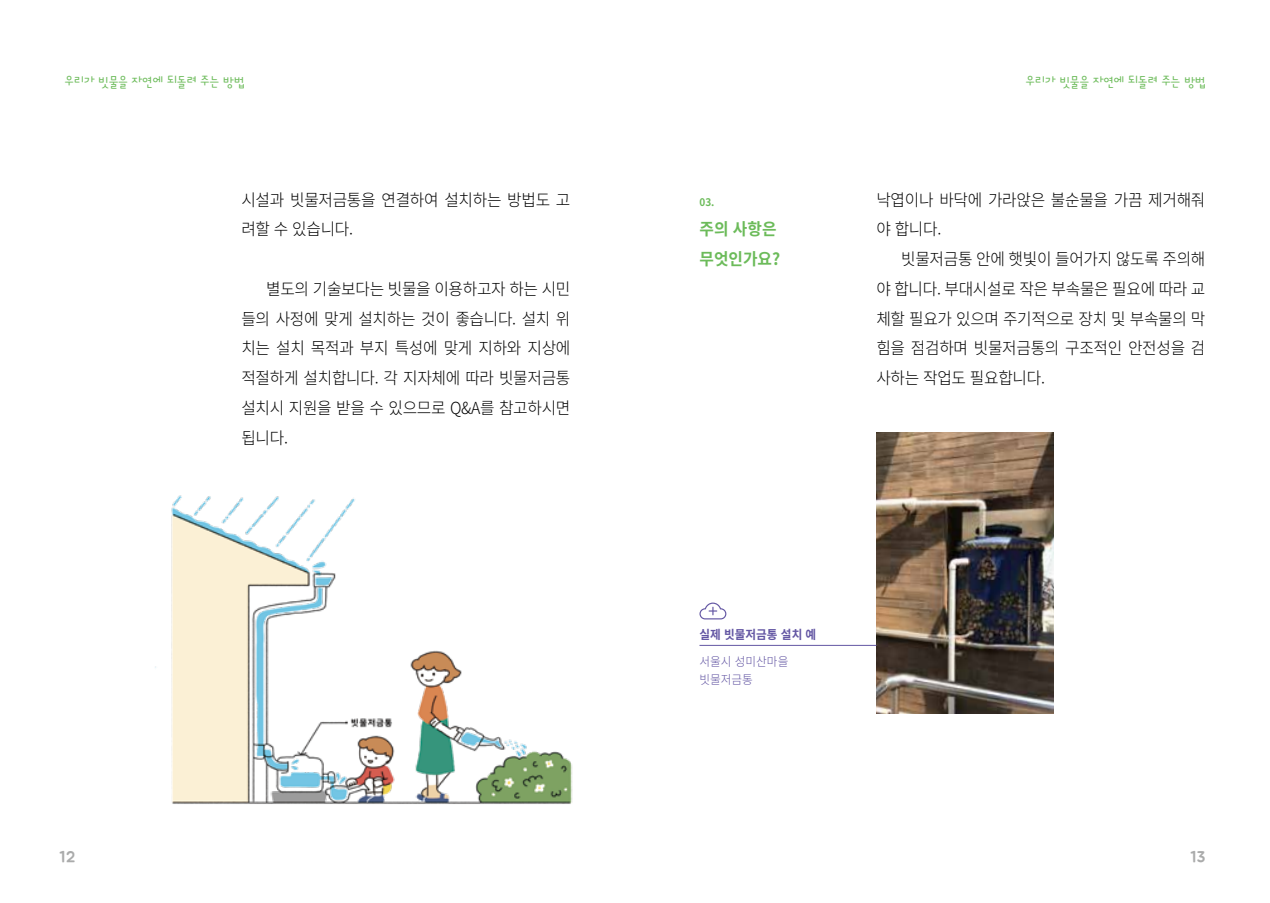
<style>
.page{position:relative;width:1270px;height:903px;background:#fff}
.page>*{position:absolute;margin:0;border:0;box-sizing:border-box;transform-origin:0 0}
.t1{font:300 16.62px/29.8px "Noto Sans KR";letter-spacing:-.02em;color:#000;scale:.95 1}
.t2{font:700 16.62px/29.8px "Noto Sans KR";color:#6cbb5a;scale:.95 1}
.t3{font:15.75px "BMJUA";color:#aaabab}
.t4{font:14px "Korean EASG R";letter-spacing:-.02em;color:#6cbb5a}
.t5{font:300 12.25px/17.5px "Noto Sans KR";color:#6356a3;scale:.95 1}
.t6{font:700 12.25px "Noto Sans KR";color:#6356a3;scale:.95 1}
.t7{font:700 10.5px "Noto Sans KR";color:#6cbb5a;scale:.95 1}
</style>
<div class="page">
<img style="left:155px;top:495px;width:418px;height:309px">
<img style="left:876px;top:433px;width:177px;height:280px">
<hr style="left:699px;top:645px;width:177px;height:1px;background:#6356a3">
<svg style="left:699px;top:602px;width:27px;height:17px"></svg>
<p class="t4" style="left:64px;top:74px;width:181px">우리가 빗물을 자연에 되돌려 주는 방법</p>
<p class="t4" style="left:1026px;top:74px;width:181px">우리가 빗물을 자연에 되돌려 주는 방법</p>
<p class="t1" style="left:241px;top:185px;width:348px">시설과 빗물저금통을 연결하여 설치하는 방법도 고 려할 수 있습니다.</p>
<p class="t1" style="left:241px;top:274px;width:348px;text-align:justify;text-indent:25px">별도의 기술보다는 빗물을 이용하고자 하는 시민 들의 사정에 맞게 설치하는 것이 좋습니다. 설치 위 치는 설치 목적과 부지 특성에 맞게 지하와 지상에 적절하게 설치합니다. 각 지자체에 따라 빗물저금통 설치시 지원을 받을 수 있으므로 Q&amp;A를 참고하시면 됩니다.</p>
<p class="t7" style="left:699px;top:196px;width:17px">03.</p>
<p class="t2" style="left:699px;top:215px;width:87px">주의 사항은 무엇인가요?</p>
<p class="t1" style="left:876px;top:185px;width:348px">낙엽이나 바닥에 가라앉은 불순물을 가끔 제거해줘 야 합니다.</p>
<p class="t1" style="left:876px;top:244px;width:348px;text-align:justify;text-indent:25px">빗물저금통 안에 햇빛이 들어가지 않도록 주의해 야 합니다. 부대시설로 작은 부속물은 필요에 따라 교 체할 필요가 있으며 주기적으로 장치 및 부속물의 막 힘을 점검하며 빗물저금통의 구조적인 안전성을 검 사하는 작업도 필요합니다.</p>
<p class="t6" style="left:699px;top:628px;width:124px">실제 빗물저금통 설치 예</p>
<p class="t5" style="left:699px;top:653px;width:95px">서울시 성미산마을 빗물저금통</p>
<p class="t3" style="left:60px;top:849px;width:17px">12</p>
<p class="t3" style="left:1190px;top:849px;width:17px">13</p>
</div>
